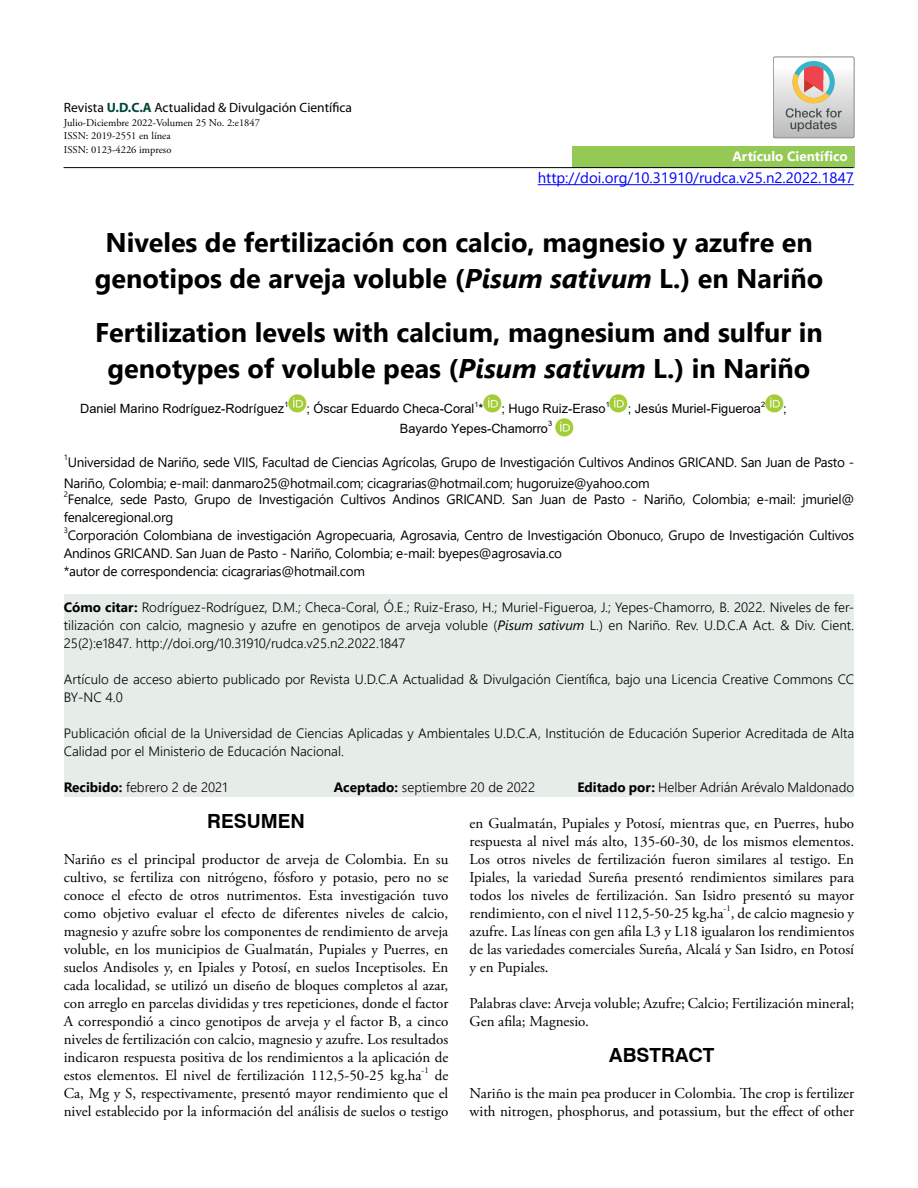
<style>
.page{position:relative;width:918px;height:1188px;background:#fff}
.page>*{position:absolute;margin:0;border:0;box-sizing:border-box;transform-origin:0 0}
.t1{font:700 27px/36px "Segoe UI";color:#000;text-align:center}
.t2{font:700 19.5px "Swiss 721 BT";color:#000}
.t3{font:15px/18px "Adobe Garamond Pro";color:#000;text-align:justify}
.t4{font:15px "Segoe UI";color:#00f}
.t5{font:300 13.5px/18px "Segoe UI";color:#000}
.t6{font:13.5px/18px "Segoe UI";letter-spacing:-.02em;color:#000}
.t7{font:13.5px "Myriad Pro";color:#000}
.t8{font:700 13.5px "Segoe UI";color:#fff}
.t9{font:12.75px "Arial";color:#000}
.t10{font:10.5px/13.5px "Adobe Garamond Pro";color:#000}
.t11{font:8.7px "Adobe Garamond Pro";color:#000}
.t12{font:7.8px "Segoe UI";color:#000}
.t13{font:7.35px "Arial";color:#000}
.s1{font-weight:700;color:#00483a}
.s2{font-style:italic}
.s3{font-weight:700}
.s4{font-weight:400;font-style:italic}
</style>
<div class="page">
<div style="left:64px;top:594px;width:790px;height:202px;background:#e6ede9"></div>
<hr style="left:538px;top:184px;width:316px;height:1px;background:#00f">
<div style="left:572px;top:146px;width:282px;height:22px;background:#93c954"></div>
<hr style="left:64px;top:167px;width:790px;height:1px;background:#000">
<svg style="left:773px;top:57px;width:81px;height:81px"></svg>
<img style="left:289px;top:395px;width:18px;height:18px">
<img style="left:484px;top:395px;width:18px;height:18px">
<img style="left:610px;top:395px;width:18px;height:18px">
<img style="left:765px;top:395px;width:18px;height:18px">
<img style="left:555px;top:418px;width:18px;height:18px">
<p class="t7" style="left:64px;top:100px;width:290px">Revista <span class="s1">U.D.C.A</span> Actualidad &amp; Divulgación Científica</p>
<p class="t10" style="left:64px;top:116px;width:198px">Julio-Diciembre 2022-Volumen 25 No. 2:e1847<br>ISSN: 2019-2551 en línea<br>ISSN: 0123-4226 impreso</p>
<p class="t8" style="left:732px;top:143px;width:117px">Artículo Científico</p>
<p class="t4" style="left:538px;top:164px;width:318px">http://doi.org/10.31910/rudca.v25.n2.2022.1847</p>
<h1 class="t1" style="left:95px;top:222px;width:730px">Niveles de fertilización con calcio, magnesio y azufre en genotipos de arveja voluble (<span class="s2">Pisum sativum</span> L.) en Nariño</h1>
<h1 class="t1" style="left:95px;top:312px;width:729px">Fertilization levels with calcium, magnesium and sulfur in genotypes of voluble peas (<span class="s2">Pisum sativum</span> L.) in Nariño</h1>
<p class="t9" style="left:80px;top:400px;width:206px">Daniel Marino Rodríguez-Rodríguez</p>
<p class="t13" style="left:284px;top:399px;width:6px">1</p>
<p class="t9" style="left:307px;top:400px;width:301px">; Óscar Eduardo Checa-Coral * ; Hugo Ruiz-Eraso</p>
<p class="t13" style="left:474px;top:399px;width:6px">1</p>
<p class="t13" style="left:606px;top:399px;width:6px">1</p>
<p class="t9" style="left:628px;top:400px;width:135px">; Jesús Muriel-Figueroa</p>
<p class="t13" style="left:761px;top:399px;width:6px">2</p>
<p class="t9" style="left:783px;top:400px;width:5px">;</p>
<p class="t9" style="left:400px;top:420px;width:150px">Bayardo Yepes-Chamorro</p>
<p class="t13" style="left:548px;top:419px;width:6px">3</p>
<p class="t12" style="left:64px;top:450px;width:6px">1</p>
<p class="t6" style="left:64px;top:450px;width:792px;line-height:21px;text-indent:4px">Universidad de Nariño, sede VIIS, Facultad de Ciencias Agrícolas, Grupo de Investigación Cultivos Andinos GRICAND. San Juan de Pasto -<br>Nariño, Colombia; e-mail: danmaro25@hotmail.com; cicagrarias@hotmail.com; hugoruize@yahoo.com</p>
<p class="t12" style="left:64px;top:487px;width:6px">2</p>
<p class="t6" style="left:64px;top:489px;width:792px;text-indent:4px">Fenalce, sede Pasto, Grupo de Investigación Cultivos Andinos GRICAND. San Juan de Pasto - Nariño, Colombia; e-mail: jmuriel@ fenalceregional.org</p>
<p class="t12" style="left:64px;top:523px;width:6px">3</p>
<p class="t6" style="left:64px;top:525px;width:792px;text-indent:4px">Corporación Colombiana de investigación Agropecuaria, Agrosavia, Centro de Investigación Obonuco, Grupo de Investigación Cultivos<br>Andinos GRICAND. San Juan de Pasto - Nariño, Colombia; e-mail: byepes@agrosavia.co<br>*autor de correspondencia: cicagrarias@hotmail.com</p>
<p class="t5" style="left:64px;top:598px;width:792px;text-align:justify"><span class="s3">Cómo citar:</span> Rodríguez-Rodríguez, D.M.; Checa-Coral, Ó.E.; Ruiz-Eraso, H.; Muriel-Figueroa, J.; Yepes-Chamorro, B. 2022. Niveles de fer&shy;tilización con calcio, magnesio y azufre en genotipos de arveja voluble (<span class="s4">Pisum sativum</span> L.) en Nariño. Rev. U.D.C.A Act. &amp; Div. Cient.<br>25(2):e1847. http://doi.org/10.31910/rudca.v25.n2.2022.1847</p>
<p class="t5" style="left:64px;top:670px;width:792px">Artículo de acceso abierto publicado por Revista U.D.C.A Actualidad &amp; Divulgación Científica, bajo una Licencia Creative Commons CC<br>BY-NC 4.0</p>
<p class="t5" style="left:64px;top:724px;width:792px">Publicación oficial de la Universidad de Ciencias Aplicadas y Ambientales U.D.C.A, Institución de Educación Superior Acreditada de Alta<br>Calidad por el Ministerio de Educación Nacional.</p>
<p class="t5" style="left:64px;top:778px;width:165px"><span class="s3">Recibido:</span> febrero 2 de 2021</p>
<p class="t5" style="left:334px;top:778px;width:203px"><span class="s3">Aceptado:</span> septiembre 20 de 2022</p>
<p class="t5" style="left:577px;top:778px;width:278px"><span class="s3">Editado por:</span> Helber Adrián Arévalo Maldonado</p>
<h2 class="t2" style="left:207px;top:808px;width:99px">RESUMEN</h2>
<p class="t3" style="left:64px;top:851px;width:386px">Nariño es el principal productor de arveja de Colombia. En su cultivo, se fertiliza con nitrógeno, fósforo y potasio, pero no se conoce el efecto de otros nutrimentos. Esta investigación tuvo como objetivo evaluar el efecto de diferentes niveles de calcio, magnesio y azufre sobre los componentes de rendimiento de arveja voluble, en los municipios de Gualmatán, Pupiales y Puerres, en suelos Andisoles y, en Ipiales y Potosí, en suelos Inceptisoles. En cada localidad, se utilizó un diseño de bloques completos al azar, con arreglo en parcelas divididas y tres repeticiones, donde el factor A correspondió a cinco genotipos de arveja y el factor B, a cinco niveles de fertilización con calcio, magnesio y azufre. Los resultados indicaron respuesta positiva de los rendimientos a la aplicación de estos elementos. El nivel de fertilización 112,5-50-25 kg.ha</p>
<p class="t3" style="left:470px;top:815px;width:386px">en Gualmatán, Pupiales y Potosí, mientras que, en Puerres, hubo respuesta al nivel más alto, 135-60-30, de los mismos elementos.<br>Los otros niveles de fertilización fueron similares al testigo. En Ipiales, la variedad Sureña presentó rendimientos similares para todos los niveles de fertilización. San Isidro presentó su mayor rendimiento, con el nivel 112,5-50-25 kg.ha</p>
<p class="t11" style="left:724px;top:903px;width:9px">-1</p>
<p class="t3" style="left:470px;top:905px;width:386px;text-indent:261px">, de calcio magnesio y azufre. Las líneas con gen afila L3 y L18 igualaron los rendimientos de las variedades comerciales Sureña, Alcalá y San Isidro, en Potosí y en Pupiales.</p>
<p class="t3" style="left:470px;top:995px;width:386px">Palabras clave: Arveja voluble; Azufre; Calcio; Fertilización mineral;<br>Gen afila; Magnesio.</p>
<h2 class="t2" style="left:609px;top:1042px;width:107px">ABSTRACT</h2>
<p class="t3" style="left:470px;top:1085px;width:386px">Nariño is the main pea producer in Colombia. The crop is fertilizer with nitrogen, phosphorus, and potassium, but the effect of other</p>
<p class="t11" style="left:422px;top:1065px;width:9px">-1</p>
<p class="t3" style="left:64px;top:1067px;width:386px;text-indent:371px">de Ca, Mg y S, respectivamente, presentó mayor rendimiento que el nivel establecido por la información del análisis de suelos o testigo</p>
</div>
